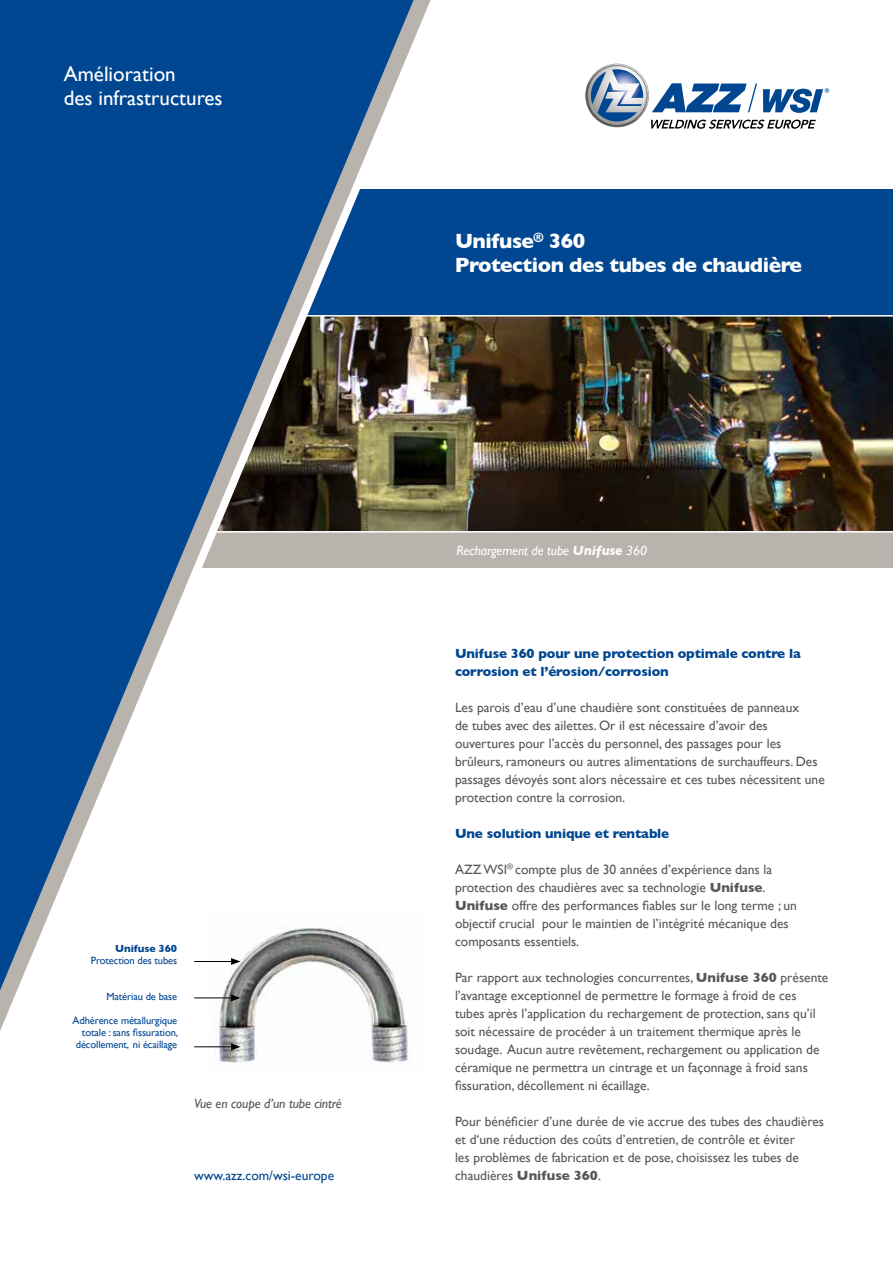
<style>
.page{position:relative;width:893px;height:1263px;background:#fff}
.page>*{position:absolute;margin:0;border:0;box-sizing:border-box;transform-origin:0 0}
.t1{font:700 21px/24px "Gill Sans";letter-spacing:-.025em;color:#fff}
.t2{font:21px/24px "Gill Sans";color:#fff}
.t3{font:13.5px/18px "Gill Sans";color:#575756}
.t4{font:700 13.5px/18px "Gill Sans";letter-spacing:-.01em;color:#004691}
.t5{font:italic 13.5px "Gill Sans";letter-spacing:-.01em;color:#fff}
.t6{font:italic 13.5px "Gill Sans";letter-spacing:-.01em;color:#575756}
.t7{font:13.5px "Gill Sans";color:#004691}
.t8{font:10.5px/12px "Gill Sans";letter-spacing:-.01em;color:#004691;text-align:right}
.t9{font:700 10.5px "Gill Sans";letter-spacing:-.01em;color:#004691}
.s1{font-weight:700}
</style>
<div class="page">
<img style="left:439px;top:317px;width:454px;height:214px">
<div style="left:0;top:190px;width:893px;height:126px;background:#004691"></div>
<div style="left:0;top:532px;width:893px;height:36px;background:#b9b3ae"></div>
<hr style="left:0;top:315px;width:893px;height:2px;background:#fff">
<hr style="left:0;top:531px;width:893px;height:2px;background:#fff">
<svg style="left:0;top:0;width:431px;height:1031px"></svg>
<svg style="left:0;top:0;width:414px;height:990px;fill:#004691"></svg>
<svg style="left:585px;top:64px;width:244px;height:65px"></svg>
<img style="left:207px;top:910px;width:219px;height:154px">
<hr style="left:194px;top:961px;width:39px;height:1px;background:#000">
<svg style="left:231px;top:958px;width:10px;height:7px"></svg>
<hr style="left:194px;top:997px;width:39px;height:1px;background:#000">
<svg style="left:231px;top:994px;width:10px;height:7px"></svg>
<hr style="left:194px;top:1046px;width:39px;height:1px;background:#000">
<svg style="left:231px;top:1043px;width:10px;height:7px"></svg>
<h1 class="t2" style="left:64px;top:62px;width:160px">Amélioration<br>des infrastructures</h1>
<p class="t9" style="left:115px;top:940px;width:63px">Unifuse 360</p>
<p class="t8" style="left:91px;top:954px;width:88px">Protection des tubes</p>
<p class="t8" style="left:106px;top:990px;width:72px">Matériau de base</p>
<p class="t8" style="left:73px;top:1014px;width:107px">Adhérence métallurgique totale : sans fissuration, décollement, ni écaillage</p>
<p class="t6" style="left:194px;top:1096px;width:149px">Vue en coupe d’un tube cintré</p>
<h1 class="t1" style="left:455px;top:228px;width:349px">Unifuse<sup>®</sup> 360<br>Protection des tubes de chaudière</h1>
<p class="t5" style="left:457px;top:543px;width:192px">Rechargement de tube <span class="s1">Unifuse</span> 360</p>
<p class="t4" style="left:455px;top:644px;width:347px">Unifuse 360 pour une protection optimale contre la corrosion et l’érosion/corrosion</p>
<p class="t3" style="left:455px;top:698px;width:371px">Les parois d’eau d’une chaudière sont constituées de panneaux<br>de tubes avec des ailettes. Or il est nécessaire d’avoir des ouvertures pour l’accès du personnel, des passages pour les brûleurs, ramoneurs ou autres alimentations de surchauffeurs. Des passages dévoyés sont alors nécessaire et ces tubes nécessitent une protection contre la corrosion.</p>
<p class="t4" style="left:455px;top:824px;width:216px">Une solution unique et rentable</p>
<p class="t3" style="left:455px;top:860px;width:344px">AZZ WSI<sup>®</sup> compte plus de 30 années d’expérience dans la protection des chaudières avec sa technologie <span class="s1">Unifuse</span>.<br><span class="s1">Unifuse</span> offre des performances fiables sur le long terme ; un objectif crucial pour le maintien de l’intégrité mécanique des composants essentiels.</p>
<p class="t3" style="left:455px;top:968px;width:375px">Par rapport aux technologies concurrentes, <span class="s1">Unifuse 360</span> présente l’avantage exceptionnel de permettre le formage à froid de ces tubes après l’application du rechargement de protection, sans qu’il soit nécessaire de procéder à un traitement thermique après le soudage. Aucun autre revêtement, rechargement ou application de céramique ne permettra un cintrage et un façonnage à froid sans fissuration, décollement ni écaillage.</p>
<p class="t3" style="left:455px;top:1112px;width:370px">Pour bénéficier d’une durée de vie accrue des tubes des chaudières et d‘une réduction des coûts d’entretien, de contrôle et éviter<br>les problèmes de fabrication et de pose, choisissez les tubes de</p>
<p class="t7" style="left:194px;top:1167px;width:141px">www.azz.com/wsi-europe</p>
<p class="t3" style="left:455px;top:1166px;width:147px">chaudières <span class="s1">Unifuse 360</span>.</p>
</div>
